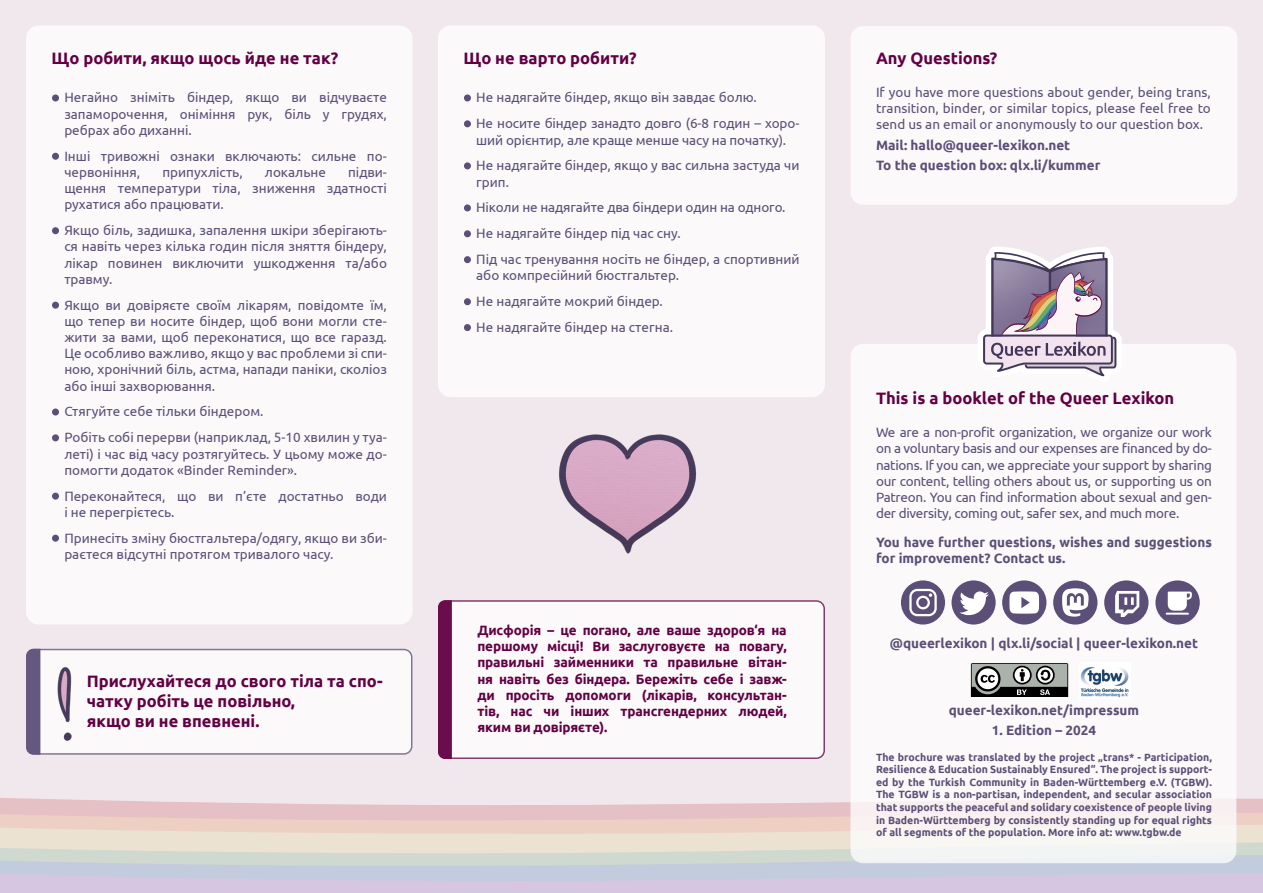
<style>
.page{position:relative;width:1263px;height:893px;background:#f1e8ee}
.page>*{position:absolute;margin:0;border:0;box-sizing:border-box;transform-origin:0 0}
.Hinweise_Infos{font:700 16.5px/19.8px "Ubuntu";color:#620043}
.Fließtext{font:13.5px/16.2px "Ubuntu";color:#5c4f77;text-align:justify}
.Fließtext-2{font:700 13.5px/16.2px "Ubuntu";letter-spacing:-.01em;color:#620043;text-align:justify}
.Fließtext-3{font:700 13.5px/16.2px "Ubuntu";color:#5c4f77}
.Zentral_Fließtext{font:700 13.5px "Ubuntu";color:#5c4f77}
.Fließtext_Kleiner{font:700 10.5px/12.6px "Ubuntu";color:#5c4f77;text-align:justify}
</style>
<div class="page">
<svg style="left:0;top:798px;width:1263px;height:5px"></svg>
<svg style="left:0;top:803px;width:1263px;height:12px;background:#e5c3c8"></svg>
<svg style="left:0;top:815px;width:1263px;height:14px;background:#ebcbc4"></svg>
<svg style="left:0;top:829px;width:1263px;height:64px;background:#d5d2d7"></svg>
<div style="left:850px;top:344px;width:386px;height:519px;background:#fff;border-radius:13px"></div>
<div style="left:850px;top:26px;width:387px;height:179px;background:#fff;border-radius:13px"></div>
<div style="left:26px;top:26px;width:386px;height:598px;background:#fff;border-radius:13px"></div>
<div style="left:27px;top:649px;width:385px;height:105px;background:#fff;border-radius:8px"></div>
<div style="left:26px;top:649px;width:386px;height:106px;border:2px solid #5c4f77;border-radius:8px"></div>
<svg style="left:26px;top:649px;width:14px;height:106px"></svg>
<div style="left:438px;top:26px;width:387px;height:371px;background:#fff;border-radius:13px"></div>
<div style="left:439px;top:601px;width:385px;height:157px;background:#fff;border-radius:8px"></div>
<div style="left:438px;top:600px;width:387px;height:159px;border:2px solid #620043;border-radius:8px"></div>
<svg style="left:438px;top:600px;width:14px;height:159px;background:#6c1150"></svg>
<div style="left:52px;top:94px;width:7px;height:7px;background:#5c4f77;border-radius:50%"></div>
<div style="left:52px;top:153px;width:7px;height:7px;background:#5c4f77;border-radius:50%"></div>
<div style="left:52px;top:227px;width:7px;height:7px;background:#5c4f77;border-radius:50%"></div>
<div style="left:52px;top:302px;width:7px;height:7px;background:#5c4f77;border-radius:50%"></div>
<div style="left:52px;top:408px;width:7px;height:7px;background:#5c4f77;border-radius:50%"></div>
<div style="left:52px;top:434px;width:7px;height:7px;background:#5c4f77;border-radius:50%"></div>
<div style="left:52px;top:493px;width:7px;height:7px;background:#5c4f77;border-radius:50%"></div>
<div style="left:52px;top:535px;width:7px;height:7px;background:#5c4f77;border-radius:50%"></div>
<div style="left:464px;top:94px;width:7px;height:7px;background:#5c4f77;border-radius:50%"></div>
<div style="left:464px;top:120px;width:7px;height:7px;background:#5c4f77;border-radius:50%"></div>
<div style="left:464px;top:162px;width:7px;height:7px;background:#5c4f77;border-radius:50%"></div>
<div style="left:464px;top:204px;width:7px;height:7px;background:#5c4f77;border-radius:50%"></div>
<div style="left:464px;top:230px;width:7px;height:7px;background:#5c4f77;border-radius:50%"></div>
<div style="left:464px;top:256px;width:7px;height:7px;background:#5c4f77;border-radius:50%"></div>
<div style="left:464px;top:298px;width:7px;height:7px;background:#5c4f77;border-radius:50%"></div>
<div style="left:464px;top:324px;width:7px;height:7px;background:#5c4f77;border-radius:50%"></div>
<div style="left:901px;top:580px;width:44px;height:44px;background:#5c4f77;border-radius:50%"></div>
<svg style="left:909px;top:589px;width:28px;height:27px"></svg>
<div style="left:1104px;top:580px;width:44px;height:44px;background:#5c4f77;border-radius:50%"></div>
<svg style="left:1115px;top:591px;width:24px;height:26px"></svg>
<div style="left:1053px;top:580px;width:44px;height:44px;background:#5c4f77;border-radius:50%"></div>
<svg style="left:1062px;top:588px;width:26px;height:29px"></svg>
<div style="left:1002px;top:580px;width:44px;height:44px;background:#5c4f77;border-radius:50%"></div>
<svg style="left:1009px;top:591px;width:30px;height:23px"></svg>
<div style="left:951px;top:580px;width:45px;height:44px;background:#5c4f77;border-radius:50%"></div>
<svg style="left:959px;top:591px;width:30px;height:24px"></svg>
<div style="left:1155px;top:580px;width:45px;height:44px;background:#5c4f77;border-radius:50%"></div>
<svg style="left:1166px;top:592px;width:26px;height:23px"></svg>
<svg style="left:978px;top:247px;width:144px;height:130px"></svg>
<svg style="left:971px;top:663px;width:97px;height:34px;background:#717471"></svg>
<img style="left:1080px;top:667px;width:49px;height:31px">
<img style="left:34px;top:663px;width:38px;height:82px">
<img style="left:559px;top:434px;width:138px;height:120px">
<h2 class="Hinweise_Infos" style="left:52px;top:48px;width:288px">Що робити, якщо щось йде не так?</h2>
<p class="Fließtext" style="left:64px;top:89px;width:324px">Негайно зніміть біндер, якщо ви відчуваєте запаморочення, оніміння рук, біль у грудях, ребрах або диханні.</p>
<p class="Fließtext" style="left:64px;top:147px;width:324px">Інші тривожні ознаки включають: сильне по&shy;червоніння,</p>
<p class="Fließtext" style="left:64px;top:164px;width:324px;text-indent:284px">підви&shy;щення температури тіла, зниження здатності рухатися або працювати.</p>
<p class="Fließtext" style="left:64px;top:222px;width:324px">Якщо біль, задишка, запалення шкіри зберігають&shy;ся навіть через кілька годин після зняття біндеру, лікар повинен виключити ушкодження та/або травму.</p>
<p class="Fließtext" style="left:64px;top:296px;width:324px">Якщо ви довіряєте своїм лікарям, повідомте їм, що тепер ви носите біндер, щоб вони могли сте&shy;жити за вами, щоб переконатися, що все гаразд.<br>Це особливо важливо, якщо у вас проблеми зі спи&shy;ною, хронічний біль, астма, напади паніки, сколіоз або інші захворювання.</p>
<p class="Fließtext" style="left:64px;top:403px;width:201px">Стягуйте себе тільки біндером.</p>
<p class="Fließtext" style="left:64px;top:429px;width:324px">Робіть собі перерви (наприклад, 5-10 хвилин у туа&shy;леті) і час від часу розтягуйтесь. У цьому може до&shy;помогти додаток «Binder Reminder».</p>
<p class="Fließtext" style="left:64px;top:487px;width:324px">Переконайтеся, що ви п’єте достатньо води і не перегрієтесь.</p>
<p class="Fließtext" style="left:64px;top:529px;width:324px">Принесіть зміну бюстгальтера/одягу, якщо ви зби&shy;раєтеся відсутні протягом тривалого часу.</p>
<p class="Fließtext" style="left:162px;top:164px;width:82px">припухлість,</p>
<p class="Fließtext" style="left:265px;top:164px;width:62px">локальне</p>
<p class="Hinweise_Infos" style="left:87px;top:671px;width:298px">Прислухайтеся до свого тіла та спо&shy;чатку робіть це повільно,<br>якщо ви не впевнені.</p>
<h2 class="Hinweise_Infos" style="left:463px;top:48px;width:175px">Що не варто робити?</h2>
<p class="Fließtext" style="left:476px;top:89px;width:282px">Не надягайте біндер, якщо він завдає болю.</p>
<p class="Fließtext" style="left:476px;top:115px;width:325px">Не носите біндер занадто довго (6-8 годин – хоро&shy;ший орієнтир, але краще менше часу на початку).</p>
<p class="Fließtext" style="left:476px;top:157px;width:325px">Не надягайте біндер, якщо у вас сильна застуда чи грип.</p>
<p class="Fließtext" style="left:476px;top:199px;width:311px">Ніколи не надягайте два біндери один на одного.</p>
<p class="Fließtext" style="left:476px;top:225px;width:206px">Не надягайте біндер під час сну.</p>
<p class="Fließtext" style="left:476px;top:251px;width:325px">Під час тренування носіть не біндер, а спортивний або компресійний бюстгальтер.</p>
<p class="Fließtext" style="left:476px;top:293px;width:188px">Не надягайте мокрий біндер.</p>
<p class="Fließtext" style="left:476px;top:319px;width:198px">Не надягайте біндер на стегна.</p>
<p class="Fließtext-2" style="left:477px;top:622px;width:311px">Дисфорія – це погано, але ваше здоров‘я на першому місці! Ви заслуговуєте на повагу, правильні займенники та правильне вітан&shy;ня навіть без біндера. Бережіть себе і завж&shy;ди просіть допомоги (лікарів, консультан&shy;тів, нас чи інших трансгендерних людей, яким ви довіряєте).</p>
<h2 class="Hinweise_Infos" style="left:876px;top:48px;width:123px">Any Questions?</h2>
<p class="Fließtext" style="left:876px;top:84px;width:336px">If you have more questions about gender, being trans, transition, binder, or similar topics, please feel free to send us an email or anonymously to our question box.</p>
<p class="Fließtext-3" style="left:876px;top:137px;width:196px">Mail: hallo@queer-lexikon.net</p>
<p class="Fließtext-3" style="left:876px;top:157px;width:226px">To the question box: qlx.li/kummer</p>
<h2 class="Hinweise_Infos" style="left:876px;top:388px;width:300px">This is a booklet of the Queer Lexikon</h2>
<p class="Fließtext" style="left:876px;top:424px;width:337px">We are a non-profit organization, we organize our work on a voluntary basis and our expenses are financed by do&shy;nations. If you can, we appreciate your support by sharing our content, telling others about us, or supporting us on Patreon. You can find information about sexual and gen&shy;der diversity, coming out, safer sex, and much more.</p>
<p class="Fließtext-3" style="left:876px;top:534px;width:337px">You have further questions, wishes and suggestions for improvement? Contact us.</p>
<p class="Zentral_Fließtext" style="left:890px;top:635px;width:310px">@queerlexikon | qlx.li/social | queer-lexikon.net</p>
<p class="Zentral_Fließtext" style="left:949px;top:702px;width:192px">queer-lexikon.net/impressum</p>
<p class="Zentral_Fließtext" style="left:992px;top:722px;width:106px">1. Edition – 2024</p>
<p class="Fließtext_Kleiner" style="left:876px;top:750px;width:337px">The brochure was translated by the project „trans* - Participation, Resilience &amp; Education Sustainably Ensured“. The project is support&shy;ed by the Turkish Community in Baden-Württemberg e.V. (TGBW).<br>The TGBW is a non-partisan, independent, and secular association that supports the peaceful and solidary coexistence of people living in Baden-Württemberg by consistently standing up for equal rights of all segments of the population. More info at: www.tgbw.de</p>
</div>
